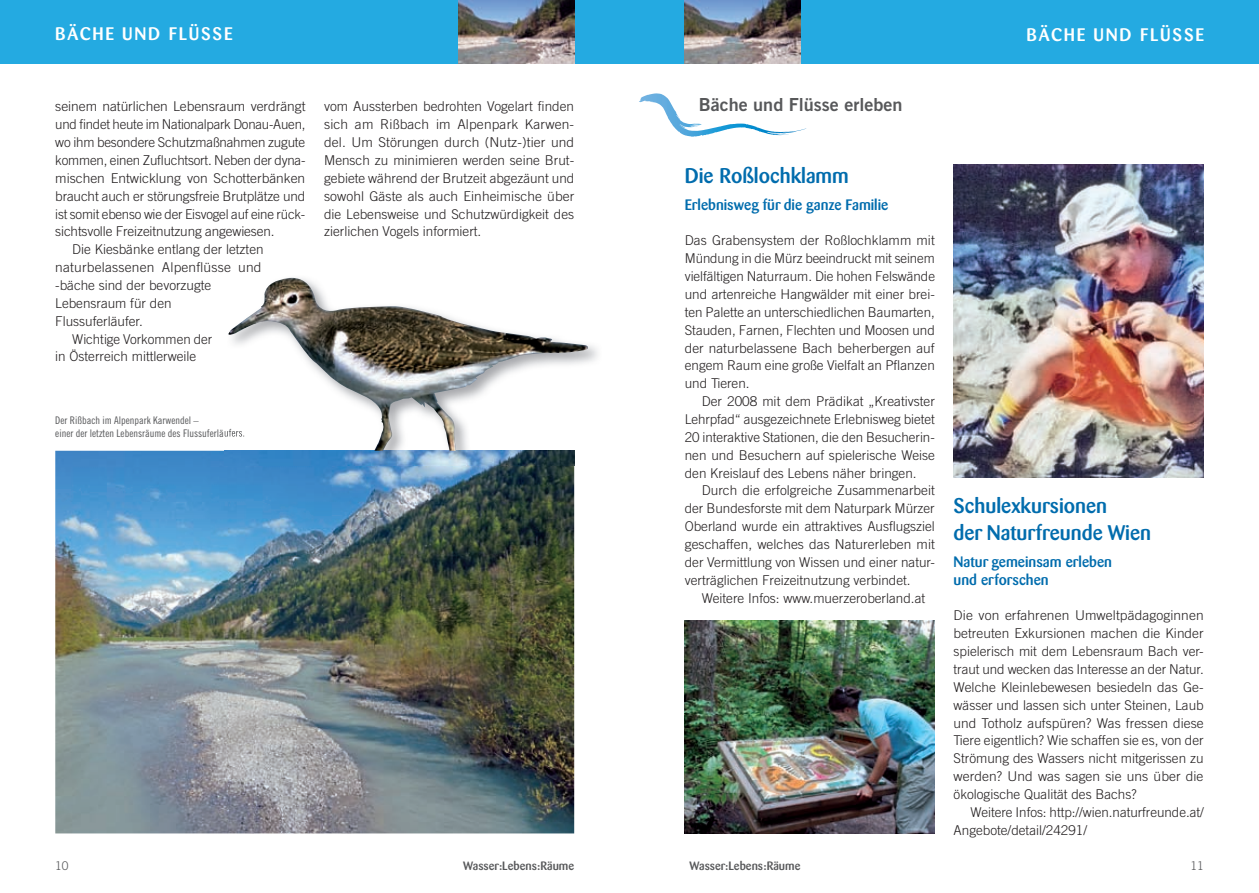
<style>
.page{position:relative;width:1259px;height:893px;background:#fff}
.page>*{position:absolute;margin:0;border:0;box-sizing:border-box;transform-origin:0 0}
.t1{font:500 21px/26.8px "Barmeno Pro";color:#006cad}
.t2{font:500 18px "Barmeno Pro";letter-spacing:.1em;color:#fff}
.t3{font:18px "Trade Gothic LT Pro Bd 2";color:#57585a}
.t4{font:500 15px/17.9px "Barmeno Pro";color:#006cad}
.t5{font:300 13.5px/17.9px "Trade Gothic LT Pro";color:#231f20;text-align:justify}
.t6{font:500 12px "Barmeno Pro";color:#57585a}
.t7{font:300 12px "Trade Gothic";color:#57585a}
.t8{font:10.5px/12.6px "Trade Gothic LT Pro Cn 18";color:#57585a}
</style>
<div class="page">
<div style="left:0;top:0;width:1259px;height:64px;background:#24aae1"></div>
<img style="left:55px;top:451px;width:519px;height:382px">
<img style="left:225px;top:451px;width:349px;height:15px">
<img style="left:222px;top:278px;width:367px;height:173px">
<img style="left:685px;top:620px;width:250px;height:213px">
<img style="left:953px;top:165px;width:250px;height:312px">
<img style="left:685px;top:0;width:115px;height:64px">
<img style="left:458px;top:0;width:116px;height:64px">
<svg style="left:639px;top:93px;width:60px;height:44px"></svg>
<h2 class="t2" style="left:55px;top:22px;width:179px">BÄCHE UND FLÜSSE</h2>
<h2 class="t2" style="left:1026px;top:23px;width:179px">BÄCHE UND FLÜSSE</h2>
<p class="t5" style="left:55px;top:98px;width:252px">seinem natürlichen Lebensraum verdrängt</p>
<p class="t5" style="left:55px;top:115px;width:252px">und findet heute im Nationalpark Donau-Auen,</p>
<p class="t5" style="left:55px;top:133px;width:251px">wo ihm besondere Schutzmaßnahmen zugute</p>
<p class="t5" style="left:55px;top:151px;width:252px">kommen, einen Zufluchtsort. Neben der dyna-</p>
<p class="t5" style="left:55px;top:169px;width:251px">mischen Entwicklung von Schotter bänken</p>
<p class="t5" style="left:55px;top:187px;width:252px">braucht auch er störungsfreie Brutplätze und</p>
<p class="t5" style="left:55px;top:205px;width:251px">ist somit ebenso wie der Eisvogel auf eine rück-</p>
<p class="t5" style="left:55px;top:223px;width:221px">sichtsvolle Freizeitnutzung angewiesen.</p>
<p class="t5" style="left:72px;top:240px;width:193px">Die Kiesbänke entlang der letzten</p>
<p class="t5" style="left:55px;top:258px;width:208px">naturbelassenen Alpenflüsse und</p>
<p class="t5" style="left:55px;top:276px;width:158px">-bäche sind der bevorzugte</p>
<p class="t5" style="left:55px;top:294px;width:118px">Lebensraum für den</p>
<p class="t5" style="left:55px;top:312px;width:89px">Flussuferläufer.</p>
<p class="t5" style="left:72px;top:330px;width:141px">Wichtige Vorkommen der</p>
<p class="t5" style="left:55px;top:348px;width:142px">in Österreich mittlerweile</p>
<p class="t5" style="left:324px;top:98px;width:252px">vom Aussterben bedrohten Vogelart finden sich am Rißbach im Alpenpark Karwen&shy;del. Um Störungen durch (Nutz-)tier und Mensch zu minimieren werden seine Brut&shy;gebiete während der Brutzeit abgezäunt und sowohl Gäste als auch Einheimische über die Lebensweise und Schutzwürdigkeit des zierlichen Vogels informiert.</p>
<p class="t8" style="left:55px;top:414px;width:191px">Der Rißbach im Alpenpark Karwendel –<br>einer der letzten Lebensräume des Flussuferläufers.</p>
<h2 class="t3" style="left:699px;top:94px;width:205px">Bäche und Flüsse erleben</h2>
<h1 class="t1" style="left:685px;top:162px;width:166px">Die Roßlochklamm</h1>
<p class="t4" style="left:685px;top:196px;width:205px">Erlebnisweg für die ganze Familie</p>
<p class="t5" style="left:685px;top:231px;width:252px">Das Grabensystem der Roßlochklamm mit Mündung in die Mürz beeindruckt mit seinem vielfältigen Naturraum. Die hohen Felswände und artenreiche Hangwälder mit einer brei&shy;ten Palette an unterschiedlichen Baumarten, Stauden, Farnen, Flechten und Moosen und der naturbelassene Bach beherbergen auf engem Raum eine große Vielfalt an Pflanzen und Tieren.</p>
<p class="t5" style="left:685px;top:392px;width:252px;text-indent:17px">Der 2008 mit dem Prädikat „Kreativster Lehrpfad“ ausgezeichnete Erlebnisweg bietet 20 interaktive Stationen, die den Besucherin&shy;nen und Besuchern auf spielerische Weise den Kreislauf des Lebens näher bringen.</p>
<p class="t5" style="left:685px;top:481px;width:252px;text-indent:17px">Durch die erfolgreiche Zusammenarbeit der Bundesforste mit dem Naturpark Mürzer Oberland wurde ein attraktives Ausflugsziel geschaffen, welches das Naturerleben mit der Vermittlung von Wissen und einer natur&shy;verträglichen Freizeitnutzung verbindet.</p>
<p class="t5" style="left:702px;top:589px;width:225px">Weitere Infos: www.muerzeroberland.at</p>
<h1 class="t1" style="left:953px;top:493px;width:199px">Schulexkursionen<br>der Naturfreunde Wien</h1>
<p class="t4" style="left:953px;top:553px;width:160px">Natur gemeinsam erleben und erforschen</p>
<p class="t5" style="left:953px;top:606px;width:252px">Die von erfahrenen Umweltpädagoginnen betreuten Exkursionen machen die Kinder spielerisch mit dem Lebensraum Bach ver&shy;traut und wecken das Interesse an der Natur.<br>Welche Kleinlebewesen besiedeln das Ge&shy;wässer und lassen sich unter Steinen, Laub und Totholz aufspüren? Was fressen diese Tiere eigentlich? Wie schaffen sie es, von der Strömung des Wassers nicht mitgerissen zu werden? Und was sagen sie uns über die ökologische Qualität des Bachs?</p>
<p class="t5" style="left:953px;top:803px;width:252px;text-indent:17px">Weitere Infos: http://wien.naturfreunde.at/<br>Angebote/detail/24291/</p>
<p class="t7" style="left:55px;top:859px;width:15px">10</p>
<p class="t6" style="left:463px;top:858px;width:112px">Wasser:Lebens:Räume</p>
<p class="t6" style="left:689px;top:858px;width:112px">Wasser:Lebens:Räume</p>
<p class="t7" style="left:1190px;top:859px;width:15px">11</p>
</div>
